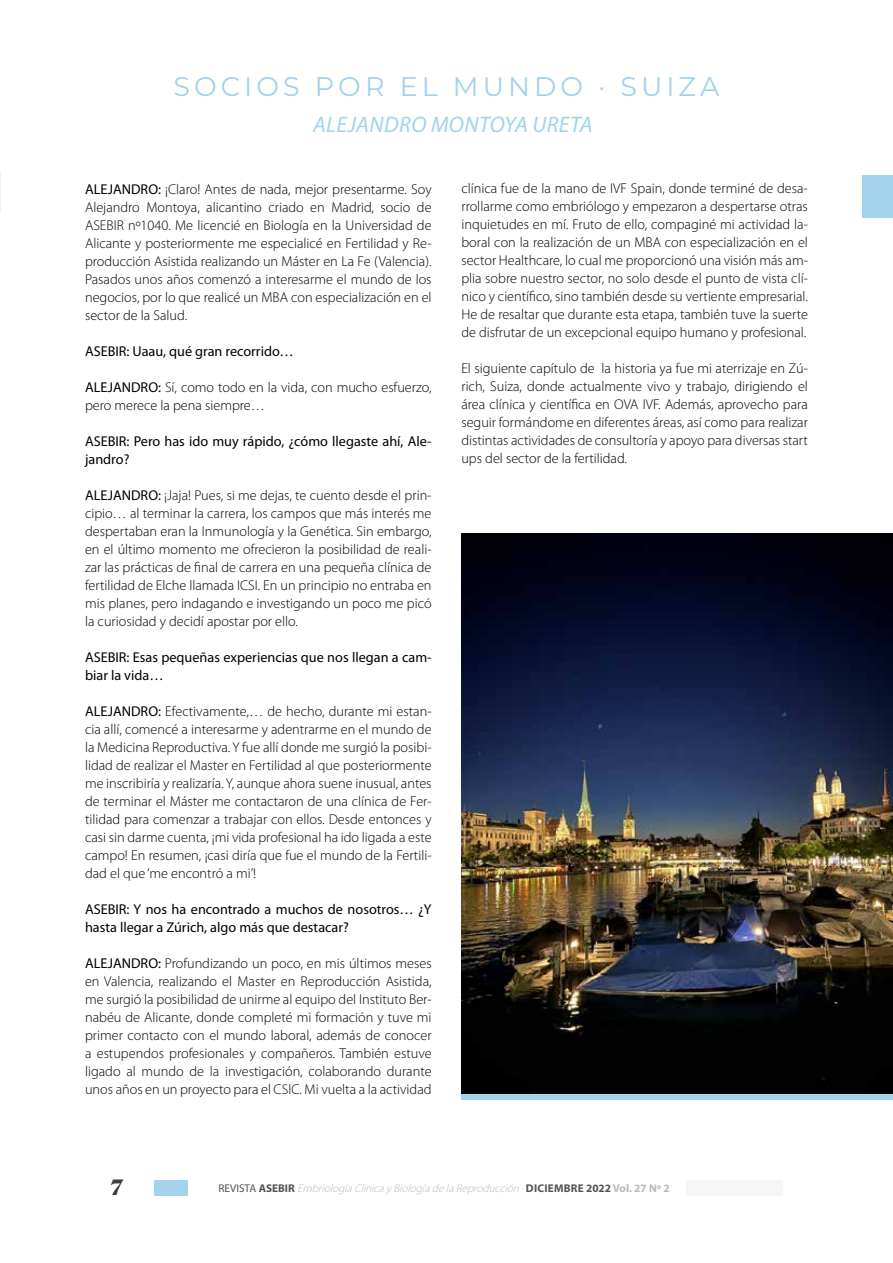
<style>
.page{position:relative;width:893px;height:1263px;background:#fff}
.page>*{position:absolute;margin:0;border:0;box-sizing:border-box;transform-origin:0 0}
.t1{font:27px "Montserrat";letter-spacing:.15em;color:#a3d2eb}
.t2{font:italic 22.5px "Myriad Pro";letter-spacing:.02em;color:#a3d2eb}
.t3{font:22.5px "Grouch IT Cby BT";color:#3c3c3b}
.t4{font:300 14.25px/18px "Myriad Pro";color:#000;text-align:justify}
.t5{font:14.25px/18px "Myriad Pro";color:#000}
.t6{font:italic 300 11.25px "Myriad Pro";color:#bababa}
.s1{font-weight:400}
.s2{font-weight:400;font-style:normal;color:#555454}
.s3{font-weight:700;font-style:normal;color:#555454}
.s4{font-weight:700;font-style:normal}
</style>
<div class="page">
<div style="left:154px;top:1180px;width:33px;height:15px;background:#a3d2eb"></div>
<div style="left:686px;top:1180px;width:96px;height:15px;background:#f6f6f6"></div>
<div style="left:862px;top:176px;width:31px;height:42px;background:#a3d2eb"></div>
<div style="left:461px;top:1092px;width:432px;height:8px;background:#a3d2eb"></div>
<img style="left:461px;top:533px;width:432px;height:561px">
<h1 class="t1" style="left:173px;top:68px;width:548px">SOCIOS POR EL MUNDO · SUIZA</h1>
<h2 class="t2" style="left:313px;top:110px;width:281px">ALEJANDRO MONTOYA URETA</h2>
<p class="t4" style="left:85px;top:180px;width:348px"><span class="s1">ALEJANDRO:</span> ¡Claro! Antes de nada, mejor presentarme. Soy Alejandro Montoya, alicantino criado en Madrid, socio de ASEBIR nº1040. Me licencié en Biología en la Universidad de Alicante y posteriormente me especialicé en Fertilidad y Re&shy;producción Asistida realizando un Máster en La Fe (Valencia).<br>Pasados unos años comenzó a interesarme el mundo de los negocios, por lo que realicé un MBA con especialización en el sector de la Salud.</p>
<p class="t5" style="left:85px;top:342px;width:210px">ASEBIR: Uaau, qué gran recorrido…</p>
<p class="t4" style="left:85px;top:378px;width:348px"><span class="s1">ALEJANDRO:</span> Sí, como todo en la vida, con mucho esfuerzo, pero merece la pena siempre…</p>
<p class="t5" style="left:85px;top:431px;width:348px">ASEBIR: Pero has ido muy rápido, ¿cómo llegaste ahí, Ale&shy;jandro?</p>
<p class="t4" style="left:85px;top:486px;width:348px"><span class="s1">ALEJANDRO:</span> ¡Jaja! Pues, si me dejas, te cuento desde el prin&shy;cipio… al terminar la carrera, los campos que más interés me despertaban eran la Inmunología y la Genética. Sin embargo, en el último momento me ofrecieron la posibilidad de reali&shy;zar las prácticas de final de carrera en una pequeña clínica de fertilidad de Elche llamada ICSI. En un principio no entraba en mis planes, pero indagando e investigando un poco me picó la curiosidad y decidí apostar por ello.</p>
<p class="t5" style="left:85px;top:647px;width:348px">ASEBIR: Esas pequeñas experiencias que nos llegan a cam&shy;biar la vida…</p>
<p class="t4" style="left:85px;top:702px;width:348px"><span class="s1">ALEJANDRO:</span> Efectivamente,… de hecho, durante mi estan&shy;cia allí, comencé a interesarme y adentrarme en el mundo de la Medicina Reproductiva. Y fue allí donde me surgió la posibi&shy;lidad de realizar el Master en Fertilidad al que posteriormente me inscribiría y realizaría. Y, aunque ahora suene inusual, antes de terminar el Máster me contactaron de una clínica de Fer&shy;tilidad para comenzar a trabajar con ellos. Desde entonces y casi sin darme cuenta, ¡mi vida profesional ha ido ligada a este campo! En resumen, ¡casi diría que fue el mundo de la Fertili&shy;dad el que ‘me encontró a mi’!</p>
<p class="t5" style="left:85px;top:899px;width:348px">ASEBIR: Y nos ha encontrado a muchos de nosotros… ¿Y hasta llegar a Zúrich, algo más que destacar?</p>
<p class="t4" style="left:85px;top:954px;width:348px"><span class="s1">ALEJANDRO:</span> Profundizando un poco, en mis últimos meses en Valencia, realizando el Master en Reproducción Asistida, me surgió la posibilidad de unirme al equipo del Instituto Ber&shy;nabéu de Alicante, donde completé mi formación y tuve mi primer contacto con el mundo laboral, además de conocer a estupendos profesionales y compañeros. También estuve ligado al mundo de la investigación, colaborando durante unos años en un proyecto para el CSIC. Mi vuelta a la actividad</p>
<p class="t4" style="left:461px;top:180px;width:348px">clínica fue de la mano de IVF Spain, donde terminé de desa&shy;rrollarme como embriólogo y empezaron a despertarse otras inquietudes en mí. Fruto de ello, compaginé mi actividad la&shy;boral con la realización de un MBA con especialización en el sector Healthcare, lo cual me proporcionó una visión más am&shy;plia sobre nuestro sector, no solo desde el punto de vista clí&shy;nico y científico, sino también desde su vertiente empresarial.<br>He de resaltar que durante esta etapa, también tuve la suerte de disfrutar de un excepcional equipo humano y profesional.</p>
<p class="t4" style="left:461px;top:360px;width:348px">El siguiente capítulo de la historia ya fue mi aterrizaje en Zú&shy;rich, Suiza, donde actualmente vivo y trabajo, dirigiendo el área clínica y científica en OVA IVF. Además, aprovecho para seguir formándome en diferentes áreas, así como para realizar distintas actividades de consultoría y apoyo para diversas start ups del sector de la fertilidad.</p>
<h2 class="t3" style="left:110px;top:1173px;width:14px">7</h2>
<p class="t6" style="left:218px;top:1181px;width:453px"><span class="s2">R E V I S TA</span> <span class="s3">A S E B I R</span> EmbriologíaClínicayBiologíadelaReproducción·<span class="s3">D I C I E M B R E 2 0 2 2</span> <span class="s4">Vo l . 2 7 N º 2</span></p>
</div>
